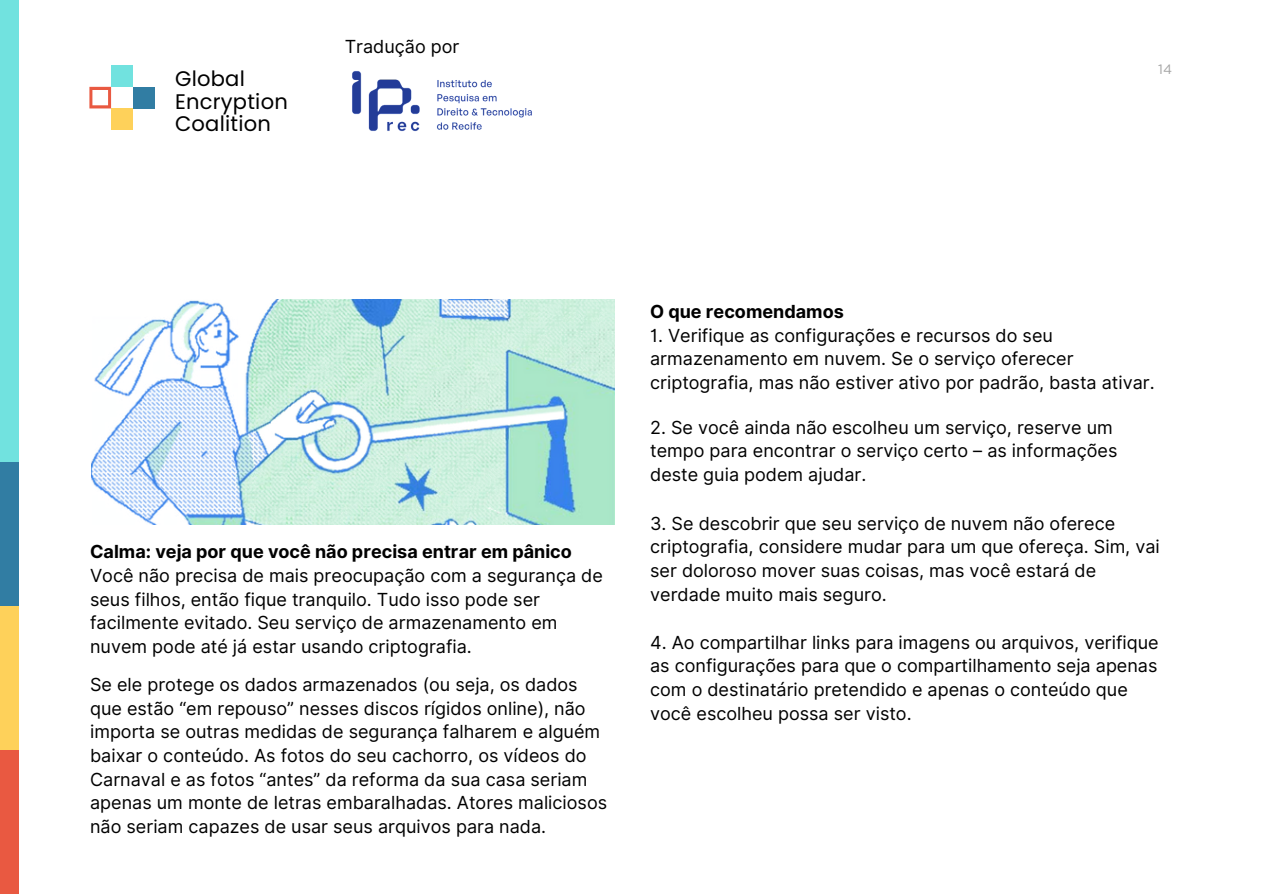
<style>
.page{position:relative;width:1263px;height:894px;background:#fff}
.page>*{position:absolute;margin:0;border:0;box-sizing:border-box;transform-origin:0 0}
.t1{font:21px/22.5px "Poppins";letter-spacing:.01em;color:#000}
.t2{font:18px/23.7px "Inter";color:#000}
.t3{font:700 18px "Inter";color:#000}
.t4{font:13.5px "Gotham";color:#a3a3a3}
</style>
<div class="page">
<div style="left:0;top:0;width:18px;height:893px;background:#71e2df"></div>
<div style="left:0;top:749px;width:18px;height:144px;background:#e95941"></div>
<div style="left:0;top:462px;width:18px;height:144px;background:#317da3"></div>
<div style="left:0;top:606px;width:18px;height:143px;background:#fed15a"></div>
<div style="left:111px;top:108px;width:22px;height:22px;background:#fed15a"></div>
<div style="left:133px;top:87px;width:21px;height:21px;background:#317da3"></div>
<div style="left:111px;top:65px;width:22px;height:22px;background:#71e2df"></div>
<svg style="left:89px;top:87px;width:22px;height:21px"></svg>
<img style="left:91px;top:299px;width:523px;height:225px">
<img style="left:352px;top:71px;width:180px;height:61px">
<h1 class="t1" style="left:175px;top:67px;width:114px">Global<br>Encryption<br>Coalition</h1>
<p class="t2" style="left:345px;top:35px;width:116px">Tradução por</p>
<p class="t4" style="left:1158px;top:61px;width:15px">14</p>
<p class="t3" style="left:90px;top:541px;width:483px">Calma: veja por que você não precisa entrar em pânico</p>
<p class="t2" style="left:90px;top:563px;width:514px">Você não precisa de mais preocupação com a segurança de seus filhos, então fique tranquilo. Tudo isso pode ser facilmente evitado. Seu serviço de armazenamento em nuvem pode até já estar usando criptografia.</p>
<p class="t2" style="left:90px;top:672px;width:519px">Se ele protege os dados armazenados (ou seja, os dados que estão “em repouso” nesses discos rígidos online), não importa se outras medidas de segurança falharem e alguém baixar o conteúdo. As fotos do seu cachorro, os vídeos do Carnaval e as fotos “antes” da reforma da sua casa seriam apenas um monte de letras embaralhadas. Atores maliciosos não seriam capazes de usar seus arquivos para nada.</p>
<p class="t3" style="left:650px;top:300px;width:195px">O que recomendamos</p>
<p class="t2" style="left:650px;top:323px;width:506px">1. Verifique as configurações e recursos do seu armazenamento em nuvem. Se o serviço oferecer criptografia, mas não estiver ativo por padrão, basta ativar.</p>
<p class="t2" style="left:650px;top:415px;width:469px">2. Se você ainda não escolheu um serviço, reserve um tempo para encontrar o serviço certo – as informações deste guia podem ajudar.</p>
<p class="t2" style="left:650px;top:511px;width:511px">3. Se descobrir que seu serviço de nuvem não oferece criptografia, considere mudar para um que ofereça. Sim, vai ser doloroso mover suas coisas, mas você estará de verdade muito mais seguro.</p>
<p class="t2" style="left:650px;top:630px;width:510px">4. Ao compartilhar links para imagens ou arquivos, verifique as configurações para que o compartilhamento seja apenas com o destinatário pretendido e apenas o conteúdo que você escolheu possa ser visto.</p>
</div>
